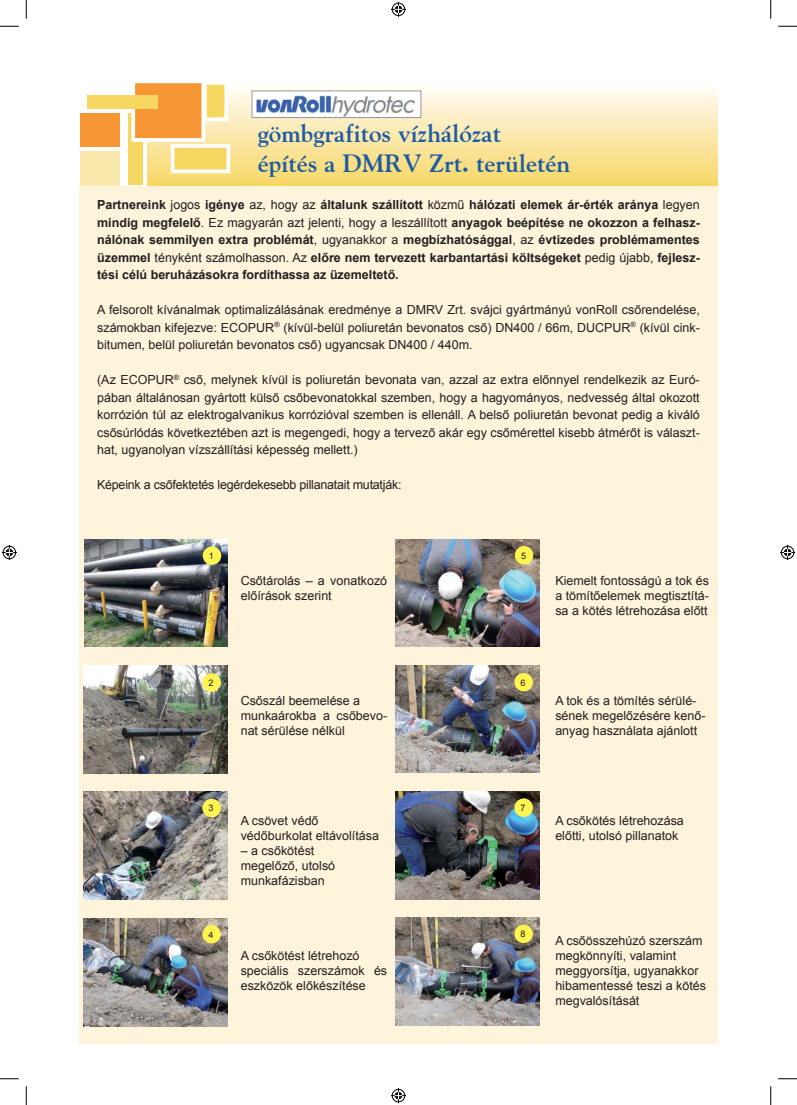
<style>
.page{position:relative;width:797px;height:1105px;background:#fff}
.page>*{position:absolute;margin:0;border:0;box-sizing:border-box;transform-origin:0 0}
.t1{font:700 25px/30px "H Goudy";color:#1b5aa4}
.t2{font:12.5px/15px "Arial";color:#231f20}
.t3{font:700 12.5px/17.5px "Arial";color:#231f20;text-align:justify}
.t4{font:12.5px "Arial";letter-spacing:-.02em;color:#231f20}
.t5{font:9px "Arial";color:#231f20}
.s1{font-weight:400}
</style>
<div class="page">
<div style="left:79px;top:186px;width:638px;height:857px;background:#fdf4db"></div>
<div style="left:147px;top:82px;width:570px;height:104px;background:linear-gradient(to bottom,#fdfbfa,#f8d867)"></div>
<div style="left:80px;top:114px;width:40px;height:33px;background:#f69635"></div>
<div style="left:81px;top:151px;width:39px;height:35px;background:#fae8ad"></div>
<div style="left:128px;top:114px;width:15px;height:71px;background:#f6d761"></div>
<div style="left:133px;top:81px;width:70px;height:59px;background:#f69635"></div>
<div style="left:131px;top:79px;width:74px;height:63px;border:4px solid #fff"></div>
<div style="left:88px;top:96px;width:70px;height:13px;background:#f6d761"></div>
<div style="left:173px;top:146px;width:55px;height:25px;background:#f6d761"></div>
<div style="left:171px;top:144px;width:59px;height:29px;border:4px solid #fff"></div>
<div style="left:205px;top:83px;width:21px;height:36px;background:#f6d761"></div>
<div style="left:203px;top:81px;width:25px;height:40px;border:4px solid #fff"></div>
<img style="left:254px;top:93px;width:165px;height:23px">
<div style="left:252px;top:91px;width:169px;height:27px;border:1px solid #939598"></div>
<img style="left:84px;top:539px;width:144px;height:108px">
<img style="left:84px;top:665px;width:143px;height:108px">
<img style="left:84px;top:791px;width:143px;height:108px">
<img style="left:84px;top:918px;width:143px;height:108px">
<img style="left:396px;top:539px;width:143px;height:108px">
<img style="left:396px;top:665px;width:143px;height:108px">
<img style="left:396px;top:792px;width:143px;height:107px">
<img style="left:396px;top:918px;width:143px;height:107px">
<div style="left:203px;top:546px;width:18px;height:19px;background:#fff450;border-radius:50%"></div>
<div style="left:202px;top:673px;width:19px;height:19px;background:#fff450;border-radius:50%"></div>
<div style="left:202px;top:799px;width:19px;height:18px;background:#fff450;border-radius:50%"></div>
<div style="left:202px;top:925px;width:19px;height:18px;background:#fff450;border-radius:50%"></div>
<div style="left:515px;top:546px;width:18px;height:18px;background:#fff450;border-radius:50%"></div>
<div style="left:514px;top:673px;width:19px;height:18px;background:#fff450;border-radius:50%"></div>
<div style="left:514px;top:798px;width:19px;height:19px;background:#fff450;border-radius:50%"></div>
<div style="left:514px;top:924px;width:19px;height:19px;background:#fff450;border-radius:50%"></div>
<svg style="left:0;top:25px;width:19px;height:2px"></svg>
<svg style="left:778px;top:25px;width:19px;height:2px"></svg>
<svg style="left:0;top:1078px;width:19px;height:1px"></svg>
<svg style="left:778px;top:1078px;width:19px;height:1px"></svg>
<svg style="left:25px;top:0;width:2px;height:19px"></svg>
<svg style="left:25px;top:1086px;width:2px;height:19px"></svg>
<svg style="left:770px;top:0;width:1px;height:19px"></svg>
<svg style="left:770px;top:1086px;width:1px;height:19px"></svg>
<svg style="left:391px;top:2px;width:15px;height:15px"></svg>
<svg style="left:391px;top:1088px;width:15px;height:15px"></svg>
<svg style="left:2px;top:545px;width:15px;height:15px"></svg>
<svg style="left:780px;top:545px;width:15px;height:15px"></svg>
<h1 class="t1" style="left:258px;top:118px;width:314px">gömbgrafitos vízhálózat<br>építés a DMRV Zrt. területén</h1>
<p class="t3" style="left:97px;top:196px;width:604px">Partnereink <span class="s1">jogos</span> igénye <span class="s1">az, hogy az</span> általunk szállított <span class="s1">közmű</span> hálózati elemek ár-érték aránya <span class="s1">legyen </span>mindig megfelelő<span class="s1">. Ez magyarán azt jelenti, hogy a leszállított</span> anyagok beépítése ne okozzon a felhasz&shy;nálónak semmilyen extra problémát<span class="s1">, ugyanakkor a</span> megbízhatósággal<span class="s1">, az</span> évtizedes problémamentes üzemmel <span class="s1">tényként számolhasson. Az</span> előre nem tervezett karbantartási költségeket <span class="s1">pedig újabb,</span> fejlesz&shy;tési célú beruházásokra fordíthassa az üzemeltető.</p>
<p class="t2" style="left:97px;top:301px;width:604px;line-height:17.5px;text-align:justify">A felsorolt kívánalmak optimalizálásának eredménye a DMRV Zrt. svájci gyártmányú vonRoll csőrendelése, számokban kifejezve: ECOPUR<sup>®</sup> (kívül-belül poliuretán bevonatos cső) DN400 / 66m, DUCPUR<sup>®</sup> (kívül cink&shy;bitumen, belül poliuretán bevonatos cső) ugyancsak DN400 / 440m.</p>
<p class="t2" style="left:97px;top:371px;width:604px;line-height:17.5px;text-align:justify">(Az ECOPUR<sup>®</sup> cső, melynek kívül is poliuretán bevonata van, azzal az extra előnnyel rendelkezik az Euró&shy;pában általánosan gyártott külső csőbevonatokkal szemben, hogy a hagyományos, nedvesség által okozott korrózión túl az elektrogalvanikus korrózióval szemben is ellenáll. A belső poliuretán bevonat pedig a kiváló csősúrlódás következtében azt is megengedi, hogy a tervező akár egy csőmérettel kisebb átmérőt is választ&shy;hat, ugyanolyan vízszállítási képesség mellett.)</p>
<p class="t4" style="left:97px;top:478px;width:306px">Képeink a csőfektetés legérdekesebb pillanatait mutatják:</p>
<p class="t5" style="left:209px;top:551px;width:7px">1</p>
<p class="t5" style="left:521px;top:550px;width:7px">5</p>
<p class="t2" style="left:241px;top:573px;width:148px">Csőtárolás – a vonatkozó előírások szerint</p>
<p class="t2" style="left:555px;top:573px;width:155px;text-align:justify">Kiemelt fontosságú a tok és a tömítőelemek megtisztítá&shy;sa a kötés létrehozása előtt</p>
<p class="t5" style="left:208px;top:678px;width:7px">2</p>
<p class="t5" style="left:520px;top:677px;width:7px">6</p>
<p class="t2" style="left:241px;top:693px;width:148px">Csőszál beemelése a munkaárokba a csőbevo&shy;nat sérülése nélkül</p>
<p class="t2" style="left:555px;top:693px;width:152px">A tok és a tömítés sérülé&shy;sének megelőzésére kenő&shy;anyag használata ajánlott</p>
<p class="t5" style="left:208px;top:803px;width:7px">3</p>
<p class="t5" style="left:520px;top:803px;width:7px">7</p>
<p class="t2" style="left:241px;top:813px;width:140px">A csövet védő védőburkolat eltávolítása</p>
<p class="t2" style="left:241px;top:843px;width:96px">– a csőkötést megelőző, utolsó munkafázisban</p>
<p class="t2" style="left:555px;top:813px;width:130px">A csőkötés létrehozása előtti, utolsó pillanatok</p>
<p class="t5" style="left:208px;top:929px;width:7px">4</p>
<p class="t2" style="left:241px;top:948px;width:148px">A csőkötést létrehozó speciális szerszámok és eszközök előkészítése</p>
<p class="t5" style="left:520px;top:929px;width:7px">8</p>
<p class="t2" style="left:555px;top:933px;width:152px">A csőösszehúzó szerszám megkönnyíti, valamint meggyorsítja, ugyanakkor hibamentessé teszi a kötés megvalósítását</p>
</div>
